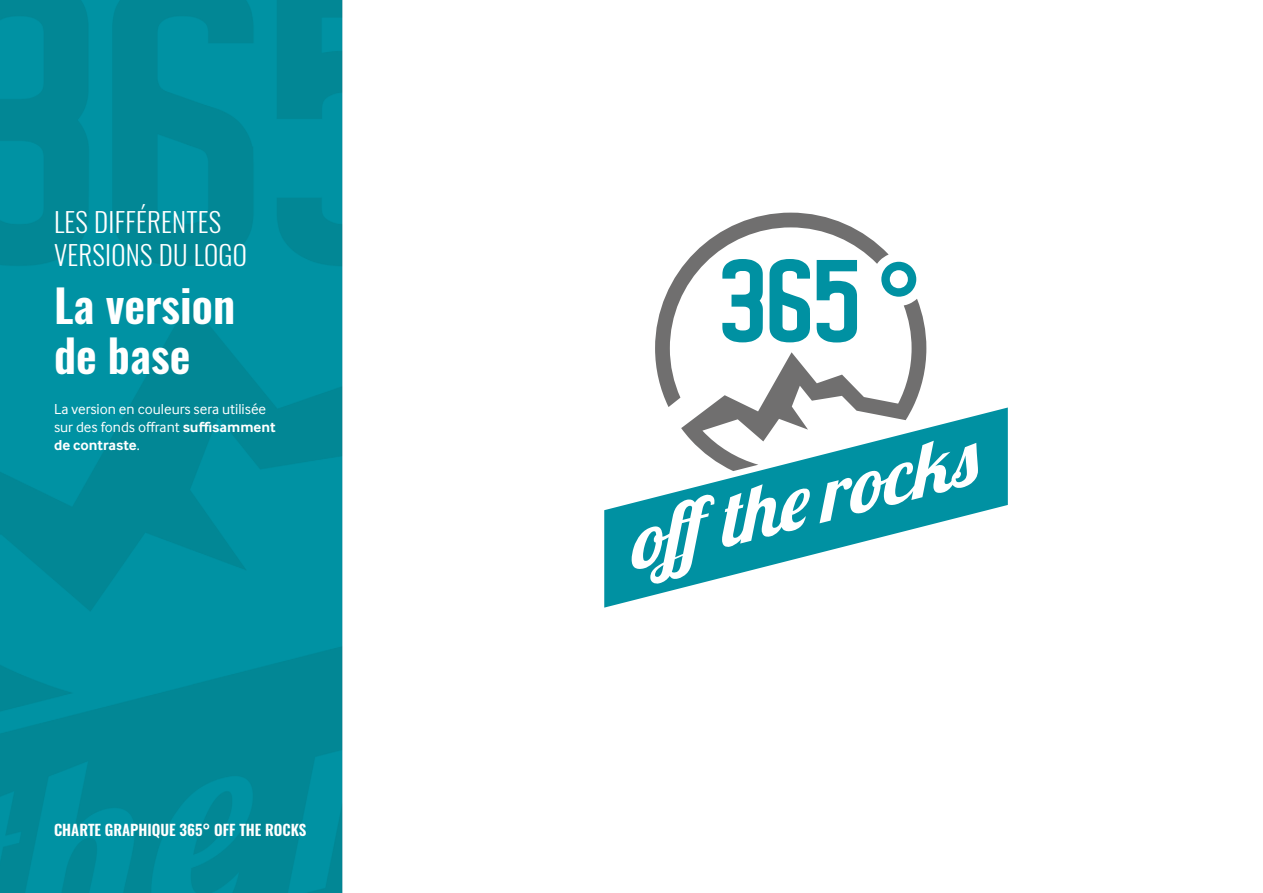
<style>
.page{position:relative;width:1263px;height:893px;background:#fff}
.page>*{position:absolute;margin:0;border:0;box-sizing:border-box;transform-origin:0 0}
.t1{font:600 45px/49.5px "Oswald";color:#fff}
.t2{font:300 27px/32.4px "Oswald";letter-spacing:.01em;color:#fff}
.t3{font:15px/18px "Inter Face";color:#fff}
.t4{font:600 15px "Oswald";color:#fff}
.s1{font-weight:700}
</style>
<div class="page">
<img style="left:0;top:0;width:927px;height:893px">
<svg style="left:604px;top:407px;width:404px;height:201px"></svg>
<svg style="left:655px;top:213px;width:234px;height:194px"></svg>
<svg style="left:672px;top:259px;width:254px;height:314px"></svg>
<h2 class="t2" style="left:54px;top:203px;width:195px">LES DIFFÉRENTES<br>VERSIONS DU LOGO</h2>
<h1 class="t1" style="left:54px;top:284px;width:183px">La version de base</h1>
<p class="t3" style="left:54px;top:399px;width:223px">La version en couleurs sera utilisée sur des fonds offrant <span class="s1">suffisamment de contraste</span>.</p>
<p class="t4" style="left:54px;top:822px;width:254px">CHARTE GRAPHIQUE 365° OFF THE ROCKS</p>
</div>
